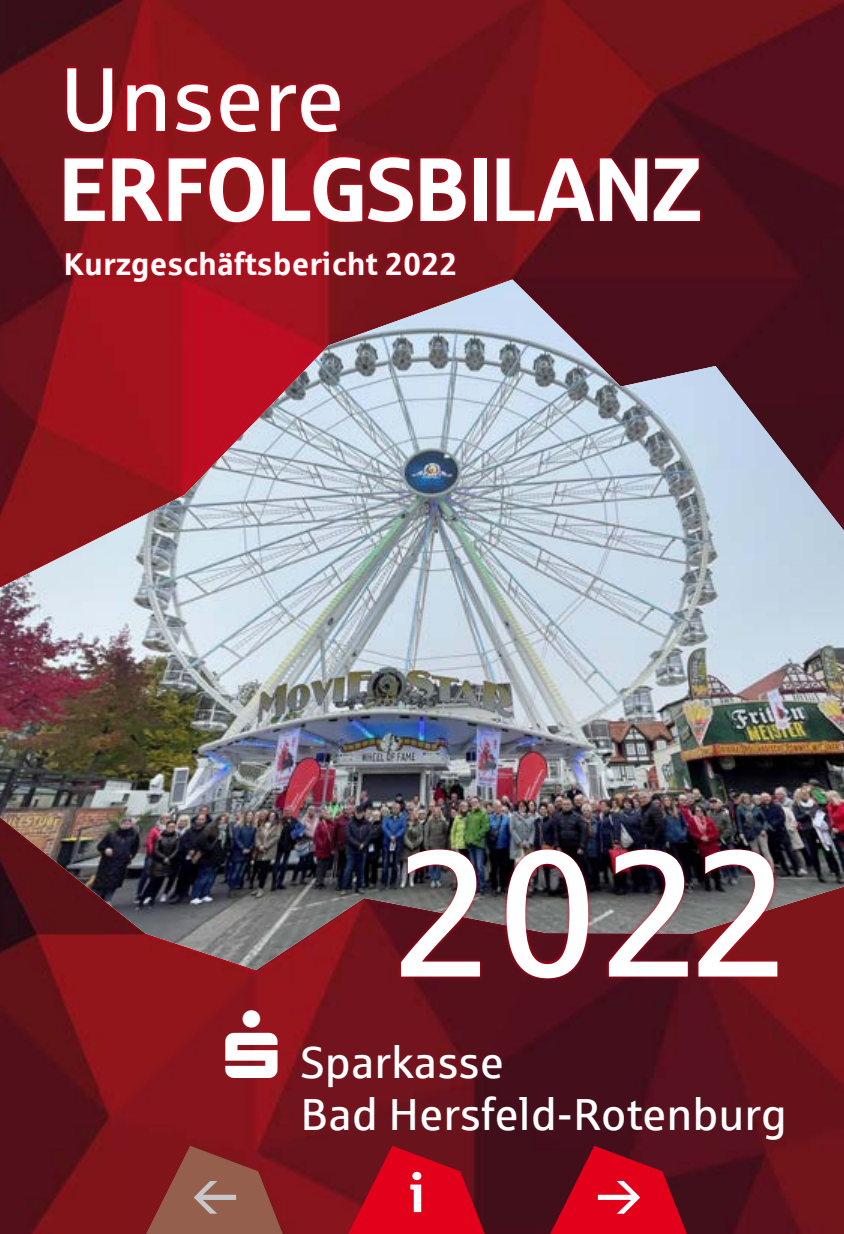
<style>
.page{position:relative;width:844px;height:1234px;background:#fff}
.page>*{position:absolute;margin:0;border:0;box-sizing:border-box;transform-origin:0 0}
.t1{font:180px "Sparkasse Rg";color:#fff}
.t2{font:90px "Sparkasse Head";color:#fff}
.t3{font:90px "Sparkasse Rg";color:#fff}
.t4{font:700 54px "Sparkasse Rg";color:#fff}
.t5{font:44.85px/52.3px "Sparkasse Rg";color:#fff}
.t6{font:700 31.5px "Sparkasse Rg";color:#fff}
</style>
<div class="page">
<img style="left:0;top:0;width:844px;height:1233px">
<img style="left:0;top:279px;width:844px;height:690px">
<div style="left:398px;top:847px;width:382px;height:133px;background:#e2001a;opacity:.75"></div>
<div style="left:62px;top:64px;width:642px;height:219px;background:#e2001a;opacity:.75"></div>
<svg style="left:348px;top:1145px;width:137px;height:88px;background:#b4061a"></svg>
<svg style="left:277px;top:1077px;width:23px;height:1px"></svg>
<svg style="left:146px;top:1145px;width:137px;height:88px;background:#8c433b"></svg>
<svg style="left:550px;top:1145px;width:137px;height:88px;background:#aa051a"></svg>
<h2 class="t3" style="left:60px;top:44px;width:286px">Unsere</h2>
<h2 class="t2" style="left:60px;top:132px;width:643px">ERFOLGSBILANZ</h2>
<p class="t6" style="left:63px;top:244px;width:396px">Kurzgeschäftsbericht 2022</p>
<h1 class="t1" style="left:391px;top:803px;width:403px">2022</h1>
<p class="t5" style="left:300px;top:1034px;width:488px;text-indent:-75px">▲ Sparkasse<br>Bad Hersfeld-Rotenburg</p>
<p class="t4" style="left:409px;top:1158px;width:18px">i</p>
</div>
